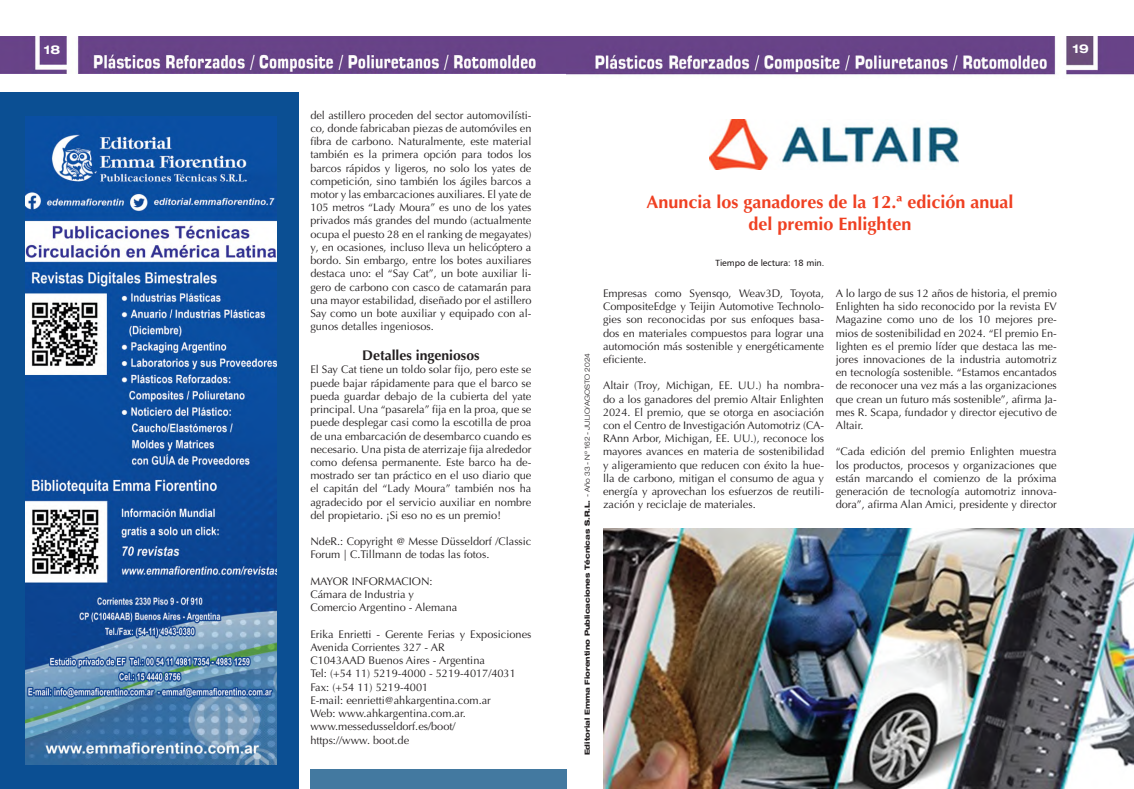
<style>
.page{position:relative;width:1134px;height:789px;background:#fff}
.page>*{position:absolute;margin:0;border:0;box-sizing:border-box;transform-origin:0 0}
.t1{font:700 18px/21.6px "Optima LT Pro";color:#ef4022;text-align:center}
.t2{font:700 14px "Optima LT Pro";color:#231f20}
.t3{font:700 expanded 12px "Helvetica Neue";color:#fff}
.t4{font:11px/13.2px "Optima LT Pro";color:#231f20;text-align:justify}
.t5{font:9px "Humanist 777 BT Roman B";color:#231f20}
.t6{font:800 expanded 7px "Helvetica Neue";color:#231f20}
.s1{font-weight:300}
</style>
<div class="page">
<img style="left:0;top:36px;width:567px;height:37px">
<img style="left:567px;top:37px;width:567px;height:38px">
<img style="left:710px;top:119px;width:248px;height:51px">
<img style="left:603px;top:528px;width:531px;height:260px">
<div style="left:310px;top:769px;width:257px;height:19px;background:#4379a0"></div>
<div style="left:0;top:92px;width:299px;height:696px;background:#0b4f93"></div>
<img style="left:26px;top:117px;width:250px;height:647px">
<p class="t3" style="left:44px;top:42px;width:18px">18</p>
<p class="t3" style="left:1072px;top:41px;width:18px">19</p>
<p class="t4" style="left:310px;top:108px;width:223px">del astillero proceden del sector automovilísti&shy;co, donde fabricaban piezas de automóviles en fibra de carbono. Naturalmente, este material también es la primera opción para todos los barcos rápidos y ligeros, no solo los yates de competición, sino también los ágiles barcos a motor y las embarcaciones auxiliares. El yate de 105 metros “Lady Moura” es uno de los yates privados más grandes del mundo (actualmente ocupa el puesto 28 en el ranking de megayates) y, en ocasiones, incluso lleva un helicóptero a bordo. Sin embargo, entre los botes auxiliares destaca uno: el “Say Cat”, un bote auxiliar li&shy;gero de carbono con casco de catamarán para una mayor estabilidad, diseñado por el astillero Say como un bote auxiliar y equipado con al&shy;gunos detalles ingeniosos.</p>
<p class="t2" style="left:362px;top:346px;width:119px">Detalles ingeniosos</p>
<p class="t4" style="left:310px;top:363px;width:223px">El Say Cat tiene un toldo solar fijo, pero este se puede bajar rápidamente para que el barco se pueda guardar debajo de la cubierta del yate principal. Una “pasarela” fija en la proa, que se puede desplegar casi como la escotilla de proa de una embarcación de desembarco cuando es necesario. Una pista de aterrizaje fija alrededor como defensa permanente. Este barco ha de&shy;mostrado ser tan práctico en el uso diario que el capitán del “Lady Moura” también nos ha agradecido por el servicio auxiliar en nombre del propietario. ¡Si eso no es un premio!</p>
<p class="t4" style="left:310px;top:534px;width:223px">NdeR.: Copyright @ Messe Düsseldorf /Classic<br>Forum | C.Tillmann de todas las fotos.</p>
<p class="t4" style="left:310px;top:574px;width:148px;text-align:left">MAYOR INFORMACION:<br>Cámara de Industria y<br>Comercio Argentino - Alemana</p>
<p class="t4" style="left:310px;top:627px;width:223px;text-align:left">Erika Enrietti - Gerente Ferias y Exposiciones Avenida Corrientes 327 - AR<br>C1043AAD Buenos Aires - Argentina<br>Tel: (+54 11) 5219-4000 - 5219-4017/4031<br>Fax: (+54 11) 5219-4001<br>E-mail: eenrietti@ahkargentina.com.ar<br>Web: www.ahkargentina.com.ar. www.messedusseldorf.es/boot/<br>https://www. boot.de</p>
<p class="t6" style="left:583px;top:754px;width:403px;rotate:-90deg">Editorial Emma Fiorentino Publicaciones Técnicas S.R.L. <span class="s1">- Año 33 - Nº 162 - JULIO/AGOSTO 2024</span></p>
<h1 class="t1" style="left:646px;top:191px;width:368px">Anuncia los ganadores de la 12.ª edición anual del premio Enlighten</h1>
<p class="t5" style="left:715px;top:257px;width:110px">Tiempo de lectura: 18 min.</p>
<p class="t4" style="left:603px;top:286px;width:223px">Empresas como Syensqo, Weav3D, Toyota, CompositeEdge y Teijin Automotive Technolo&shy;gies son reconocidas por sus enfoques basa&shy;dos en materiales compuestos para lograr una automoción más sostenible y energéticamente eficiente.</p>
<p class="t4" style="left:603px;top:379px;width:223px">Altair (Troy, Michigan, EE. UU.) ha nombra&shy;do a los ganadores del premio Altair Enlighten 2024. El premio, que se otorga en asociación con el Centro de Investigación Automotriz (CA-RAnn Arbor, Michigan, EE. UU.), reconoce los mayores avances en materia de sostenibilidad y aligeramiento que reducen con éxito la hue&shy;lla de carbono, mitigan el consumo de agua y energía y aprovechan los esfuerzos de reutili&shy;zación y reciclaje de materiales.</p>
<p class="t4" style="left:836px;top:286px;width:223px">A lo largo de sus 12 años de historia, el premio Enlighten ha sido reconocido por la revista EV Magazine como uno de los 10 mejores pre&shy;mios de sostenibilidad en 2024. “El premio En&shy;lighten es el premio líder que destaca las me&shy;jores innovaciones de la industria automotriz en tecnología sostenible. “Estamos encantados de reconocer una vez más a las organizaciones que crean un futuro más sostenible”, afirma Ja&shy;mes R. Scapa, fundador y director ejecutivo de Altair.</p>
<p class="t4" style="left:836px;top:445px;width:223px">“Cada edición del premio Enlighten muestra los productos, procesos y organizaciones que están marcando el comienzo de la próxima generación de tecnología automotriz innova&shy;dora”, afirma Alan Amici, presidente y director</p>
</div>
